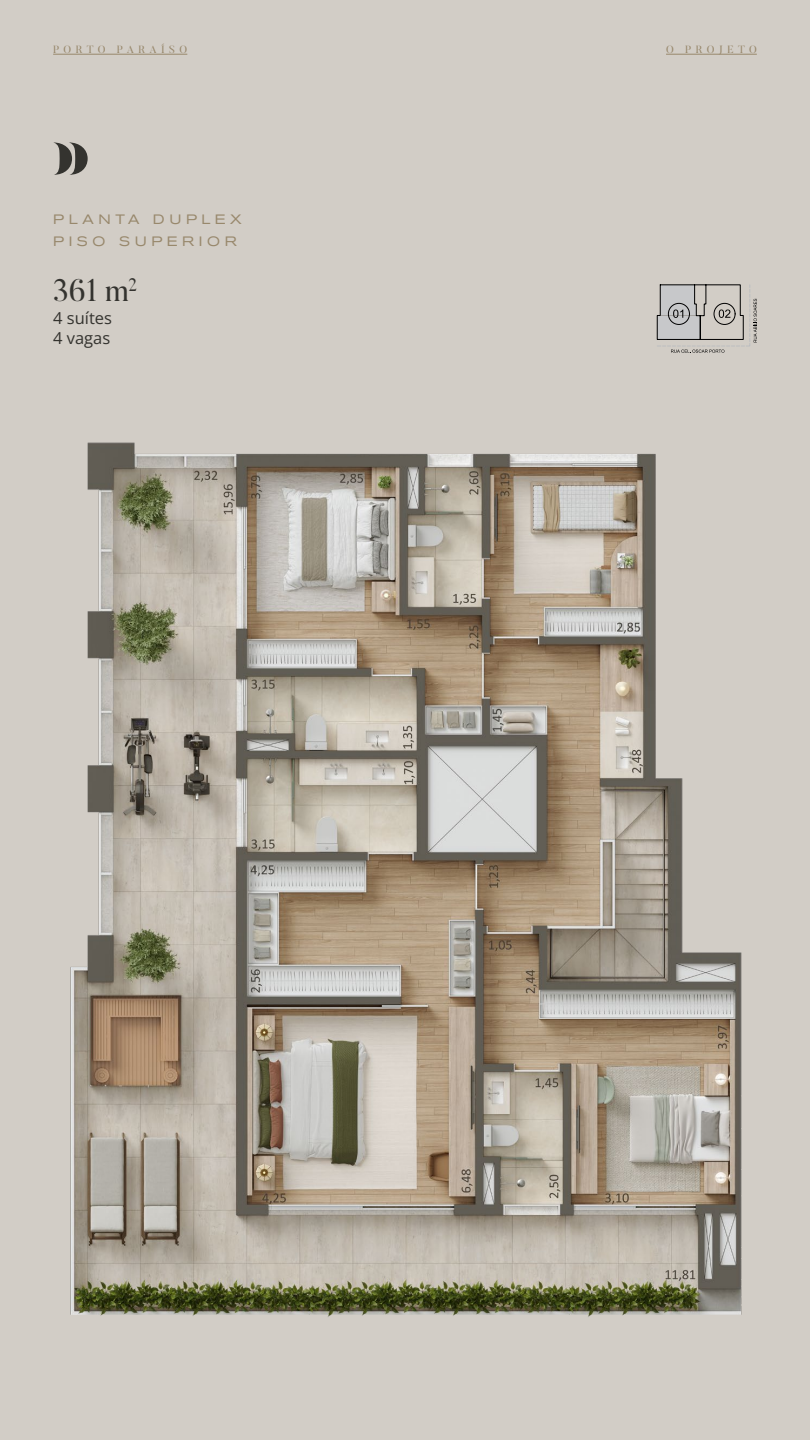
<style>
.page{position:relative;width:810px;height:1440px;background:#d2cdc6}
.page>*{position:absolute;margin:0;border:0;box-sizing:border-box;transform-origin:0 0}
.t1{font:31.05px "Butler";color:#34332f}
.t2{font:16.5px/19.8px "Open Sans";color:#34332f}
.t3{font:expanded 13.5px/22.8px "Akzidenz Grotesk BQ";letter-spacing:.34em;color:#98886c}
.t4{font:10.5px "Butler";letter-spacing:.42em;color:#98886c}
</style>
<div class="page">
<hr style="left:53px;top:54px;width:134px;height:1px;background:#98886c">
<hr style="left:666px;top:54px;width:91px;height:1px;background:#98886c">
<svg style="left:53px;top:142px;width:35px;height:33px"></svg>
<img style="left:70px;top:442px;width:672px;height:875px">
<svg style="left:657px;top:285px;width:100px;height:68px"></svg>
<p class="t4" style="left:53px;top:43px;width:136px">PORTO PARAÍSO</p>
<p class="t4" style="left:666px;top:43px;width:92px">O PROJETO</p>
<p class="t3" style="left:53px;top:207px;width:190px">PLANTA DUPLEX<br>PISO SUPERIOR</p>
<h1 class="t1" style="left:53px;top:271px;width:86px">361 m<sup>2</sup></h1>
<p class="t2" style="left:53px;top:308px;width:60px">4 suítes<br>4 vagas</p>
</div>
